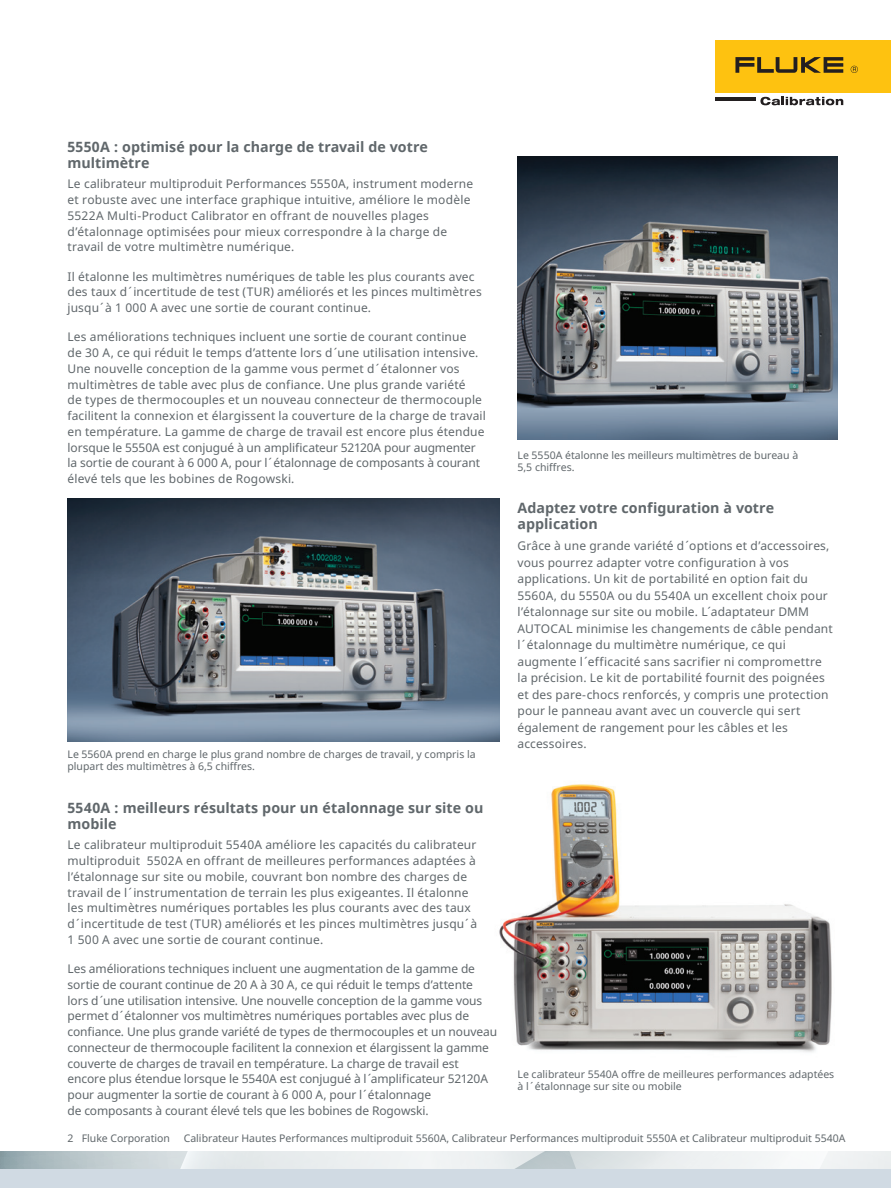
<style>
.page{position:relative;width:891px;height:1188px;background:#fff}
.page>*{position:absolute;margin:0;border:0;box-sizing:border-box;transform-origin:0 0}
.Subhead_3{font:700 14.25px/15.8px "Noto Sans";letter-spacing:.005em;color:#60676b}
.Body{font:12px/15.8px "Noto Sans";letter-spacing:.01em;color:#60676b}
.Body-2{font:12px/15.8px "Noto Sans";letter-spacing:-.01em;color:#60676b}
.Image_caption___docu{font:10.5px/12px "Noto Sans";color:#60676b}
</style>
<div class="page">
<div style="left:716px;top:40px;width:175px;height:53px;background:#fec210"></div>
<svg style="left:735px;top:57px;width:108px;height:16px"></svg>
<svg style="left:851px;top:66px;width:7px;height:7px"></svg>
<hr style="left:716px;top:97px;width:40px;height:4px;background:#231f20">
<svg style="left:760px;top:97px;width:83px;height:8px"></svg>
<svg style="left:0;top:1152px;width:891px;height:18px"></svg>
<div style="left:0;top:1170px;width:891px;height:18px;background:#d0dae3"></div>
<img style="left:499px;top:784px;width:333px;height:268px">
<img style="left:68px;top:498px;width:431px;height:243px">
<img style="left:518px;top:157px;width:320px;height:283px">
<p class="Subhead_3" style="left:68px;top:140px;width:362px">5550A : optimisé pour la charge de travail de votre multimètre</p>
<p class="Body" style="left:68px;top:176px;width:407px">Le calibrateur multiproduit Performances 5550A, instrument moderne et robuste avec une interface graphique intuitive, améliore le modèle 5522A Multi-Product Calibrator en offrant de nouvelles plages d’étalonnage optimisées pour mieux correspondre à la charge de travail de votre multimètre numérique.</p>
<p class="Body" style="left:68px;top:268px;width:416px">Il étalonne les multimètres numériques de table les plus courants avec des taux d´incertitude de test (TUR) améliorés et les pinces multimètres jusqu´à 1 000 A avec une sortie de courant continue.</p>
<p class="Body" style="left:68px;top:329px;width:420px">Les améliorations techniques incluent une sortie de courant continue<br>de 30 A, ce qui réduit le temps d’attente lors d´une utilisation intensive.<br>Une nouvelle conception de la gamme vous permet d´étalonner vos multimètres de table avec plus de confiance. Une plus grande variété<br>de types de thermocouples et un nouveau connecteur de thermocouple facilitent la connexion et élargissent la couverture de la charge de travail en température. La gamme de charge de travail est encore plus étendue lorsque le 5550A est conjugué à un amplificateur 52120A pour augmenter la sortie de courant à 6 000 A, pour l´étalonnage de composants à courant élevé tels que les bobines de Rogowski.</p>
<p class="Image_caption___docu" style="left:68px;top:748px;width:410px">Le 5560A prend en charge le plus grand nombre de charges de travail, y compris la plupart des multimètres à 6,5 chiffres.</p>
<p class="Subhead_3" style="left:68px;top:801px;width:417px">5540A : meilleurs résultats pour un étalonnage sur site ou mobile</p>
<p class="Body" style="left:68px;top:837px;width:411px">Le calibrateur multiproduit 5540A améliore les capacités du calibrateur multiproduit 5502A en offrant de meilleures performances adaptées à l’étalonnage sur site ou mobile, couvrant bon nombre des charges de travail de l´instrumentation de terrain les plus exigeantes. Il étalonne les multimètres numériques portables les plus courants avec des taux d´incertitude de test (TUR) améliorés et les pinces multimètres jusqu´à 1 500 A avec une sortie de courant continue.</p>
<p class="Body-2" style="left:68px;top:961px;width:431px">Les améliorations techniques incluent une augmentation de la gamme de sortie de courant continue de 20 A à 30 A, ce qui réduit le temps d’attente<br>lors d´une utilisation intensive. Une nouvelle conception de la gamme vous permet d´étalonner vos multimètres numériques portables avec plus de confiance. Une plus grande variété de types de thermocouples et un nouveau connecteur de thermocouple facilitent la connexion et élargissent la gamme couverte de charges de travail en température. La charge de travail est encore plus étendue lorsque le 5540A est conjugué à l´amplificateur 52120A pour augmenter la sortie de courant à 6 000 A, pour l´étalonnage<br>de composants à courant élevé tels que les bobines de Rogowski.</p>
<p class="Image_caption___docu" style="left:518px;top:449px;width:282px">Le 5550A étalonne les meilleurs multimètres de bureau à<br>5,5 chiffres.</p>
<p class="Subhead_3" style="left:518px;top:501px;width:258px">Adaptez votre configuration à votre application</p>
<p class="Body" style="left:518px;top:537px;width:317px;line-height:16.5px">Grâce à une grande variété d´options et d’accessoires, vous pourrez adapter votre configuration à vos applications. Un kit de portabilité en option fait du 5560A, du 5550A ou du 5540A un excellent choix pour l’étalonnage sur site ou mobile. L´adaptateur DMM AUTOCAL minimise les changements de câble pendant l´étalonnage du multimètre numérique, ce qui augmente l´efficacité sans sacrifier ni compromettre la précision. Le kit de portabilité fournit des poignées et des pare-chocs renforcés, y compris une protection pour le panneau avant avec un couvercle qui sert également de rangement pour les câbles et les accessoires.</p>
<p class="Image_caption___docu" style="left:518px;top:1068px;width:318px">Le calibrateur 5540A offre de meilleures performances adaptées à l´étalonnage sur site ou mobile</p>
<p class="Image_caption___docu" style="left:68px;top:1132px;width:104px">2 Fluke Corporation</p>
<p class="Image_caption___docu" style="left:184px;top:1132px;width:663px">Calibrateur Hautes Performances multiproduit 5560A, Calibrateur Performances multiproduit 5550A et Calibrateur multiproduit 5540A</p>
</div>
